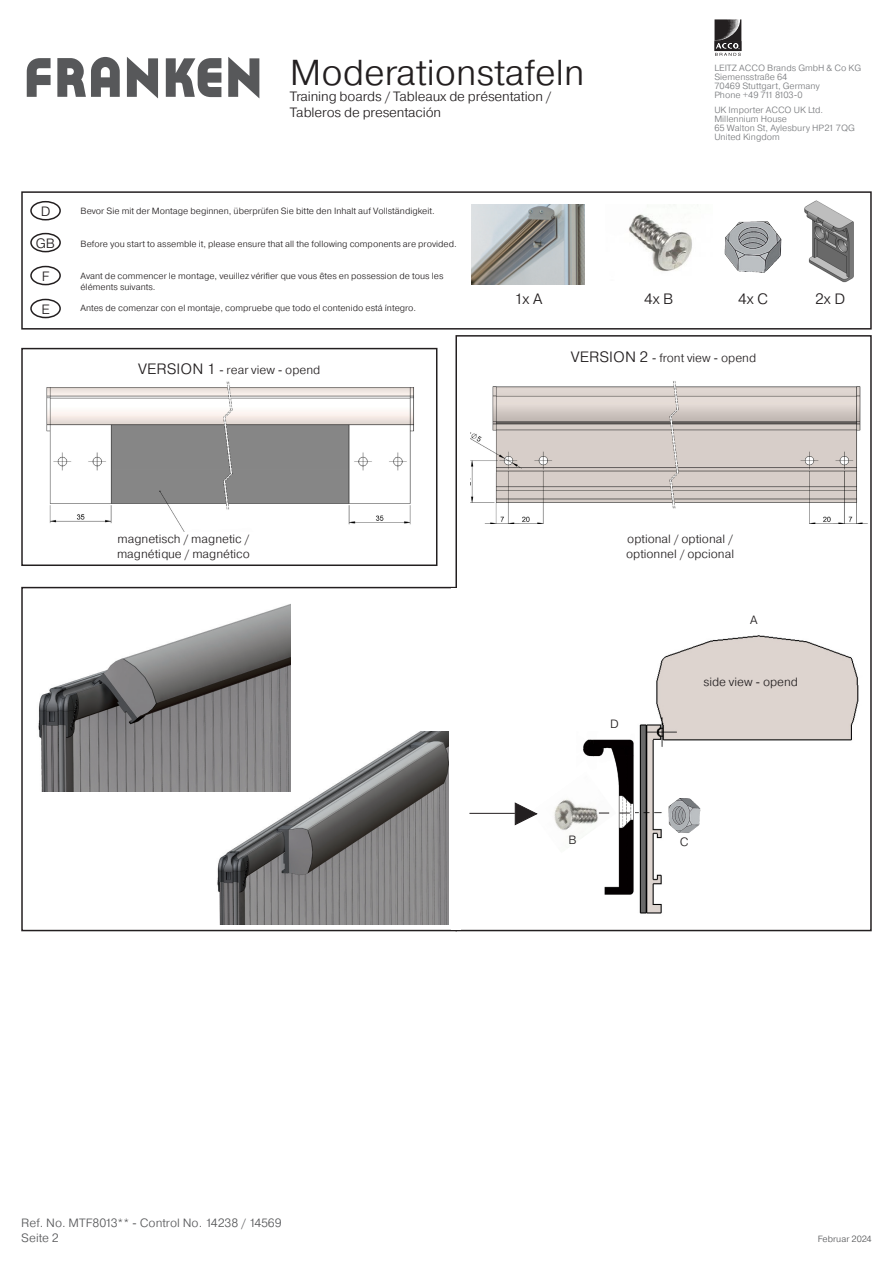
<style>
.page{position:relative;width:893px;height:1263px;background:#fff}
.page>*{position:absolute;margin:0;border:0;box-sizing:border-box;transform-origin:0 0}
.t1{font:300 36px "Pragmatica";color:#231f20}
.t2{font:300 15px "Pragmatica";color:#231f20}
.t3{font:300 13.5px "Pragmatica";letter-spacing:-.01em;color:#231f20}
.t4{font:300 12px "Pragmatica";color:#231f20}
.t5{font:300 12px "Pragmatica";color:#57585a}
.t6{font:300 9px/10.8px "Pragmatica";color:#231f20}
.t7{font:300 9px/9px "Pragmatica";color:#787a7d}
.t8{font:300 9px "Pragmatica";color:#57585a}
.s1{font-size:15px}
</style>
<div class="page">
<svg style="left:228px;top:57px;width:31px;height:41px"></svg>
<svg style="left:27px;top:58px;width:24px;height:39px"></svg>
<svg style="left:57px;top:57px;width:63px;height:40px"></svg>
<svg style="left:127px;top:57px;width:31px;height:41px"></svg>
<svg style="left:166px;top:58px;width:55px;height:39px"></svg>
<svg style="left:714px;top:19px;width:27px;height:37px"></svg>
<div style="left:21px;top:587px;width:436px;height:344px;border:2px solid #231f20"></div>
<div style="left:451px;top:588px;width:9px;height:342px;background:#fff"></div>
<img style="left:208px;top:731px;width:240px;height:193px">
<div style="left:21px;top:348px;width:416px;height:218px;border:2px solid #231f20"></div>
<div style="left:21px;top:191px;width:851px;height:139px;border:2px solid #231f20"></div>
<div style="left:30px;top:201px;width:31px;height:19px;border:2px solid #231f20;border-radius:50%"></div>
<div style="left:30px;top:233px;width:31px;height:19px;border:2px solid #231f20;border-radius:50%"></div>
<div style="left:30px;top:266px;width:31px;height:19px;border:2px solid #231f20;border-radius:50%"></div>
<div style="left:30px;top:299px;width:31px;height:19px;border:2px solid #231f20;border-radius:50%"></div>
<img style="left:628px;top:204px;width:64px;height:67px">
<img style="left:725px;top:221px;width:56px;height:52px">
<img style="left:804px;top:200px;width:50px;height:83px">
<img style="left:471px;top:381px;width:392px;height:142px">
<img style="left:46px;top:381px;width:368px;height:150px">
<img style="left:635px;top:635px;width:224px;height:279px">
<img style="left:583px;top:739px;width:51px;height:156px">
<img style="left:554px;top:771px;width:62px;height:82px">
<img style="left:668px;top:798px;width:32px;height:35px">
<svg style="left:514px;top:802px;width:24px;height:24px"></svg>
<hr style="left:469px;top:813px;width:46px;height:1px;background:#231f20">
<svg style="left:599px;top:813px;width:31px;height:1px"></svg>
<img style="left:38px;top:604px;width:252px;height:187px">
<img style="left:472px;top:204px;width:113px;height:81px">
<p class="t3" style="left:41px;top:203px;width:11px">D</p>
<p class="t3" style="left:36px;top:235px;width:21px">GB</p>
<p class="t3" style="left:42px;top:268px;width:9px">F</p>
<p class="t3" style="left:41px;top:301px;width:10px">E</p>
<p class="t1" style="left:290px;top:50px;width:296px">Moderationstafeln</p>
<p class="t3" style="left:290px;top:88px;width:263px">Training boards / Tableaux de présentation /</p>
<p class="t3" style="left:290px;top:104px;width:153px">Tableros de presentación</p>
<p class="t6" style="left:80px;top:205px;width:356px">Bevor Sie mit der Montage beginnen, überprüfen Sie bitte den Inhalt auf Vollständigkeit.</p>
<p class="t6" style="left:80px;top:238px;width:378px">Before you start to assemble it, please ensure that all the following components are provided.</p>
<p class="t6" style="left:80px;top:270px;width:364px">Avant de commencer le montage, veuillez vérifier que vous êtes en possession de tous les éléments suivants.</p>
<p class="t6" style="left:80px;top:303px;width:337px">Antes de comenzar con el montaje, compruebe que todo el contenido está íntegro.</p>
<p class="t2" style="left:514px;top:289px;width:30px">1x A</p>
<p class="t7" style="left:714px;top:63px;width:148px">LEITZ ACCO Brands GmbH &amp; Co KG<br>Siemensstraße 64<br>70469 Stuttgart, Germany<br>Phone +49 711 8103-0</p>
<p class="t7" style="left:714px;top:105px;width:142px">UK Importer ACCO UK Ltd.<br>Millennium House<br>65 Walton St, Aylesbury HP21 7QG<br>United Kingdom</p>
<p class="t2" style="left:644px;top:289px;width:31px">4x B</p>
<p class="t2" style="left:738px;top:289px;width:32px">4x C</p>
<p class="t2" style="left:815px;top:289px;width:31px">2x D</p>
<p class="t4" style="left:138px;top:363px;width:184px"><span class="s1">VERSION 1</span> - rear view - opend</p>
<p class="t4" style="left:571px;top:350px;width:187px"><span class="s1">VERSION 2</span> - front view - opend</p>
<p class="t4" style="left:117px;top:531px;width:133px">magnetisch / magnetic /</p>
<p class="t4" style="left:117px;top:546px;width:134px">magnétique / magnético</p>
<p class="t4" style="left:627px;top:531px;width:107px">optional / optional /</p>
<p class="t4" style="left:626px;top:546px;width:110px">optionnel / opcional</p>
<p class="t4" style="left:750px;top:612px;width:9px">A</p>
<p class="t4" style="left:610px;top:716px;width:10px">D</p>
<p class="t4" style="left:703px;top:674px;width:96px">side view - opend</p>
<p class="t4" style="left:569px;top:832px;width:10px">B</p>
<p class="t4" style="left:680px;top:834px;width:10px">C</p>
<p class="t5" style="left:21px;top:1215px;width:262px">Ref. No. MTF8013** - Control No. 14238 / 14569</p>
<p class="t5" style="left:21px;top:1230px;width:39px">Seite 2</p>
<p class="t8" style="left:818px;top:1233px;width:55px">Februar 2024</p>
</div>
